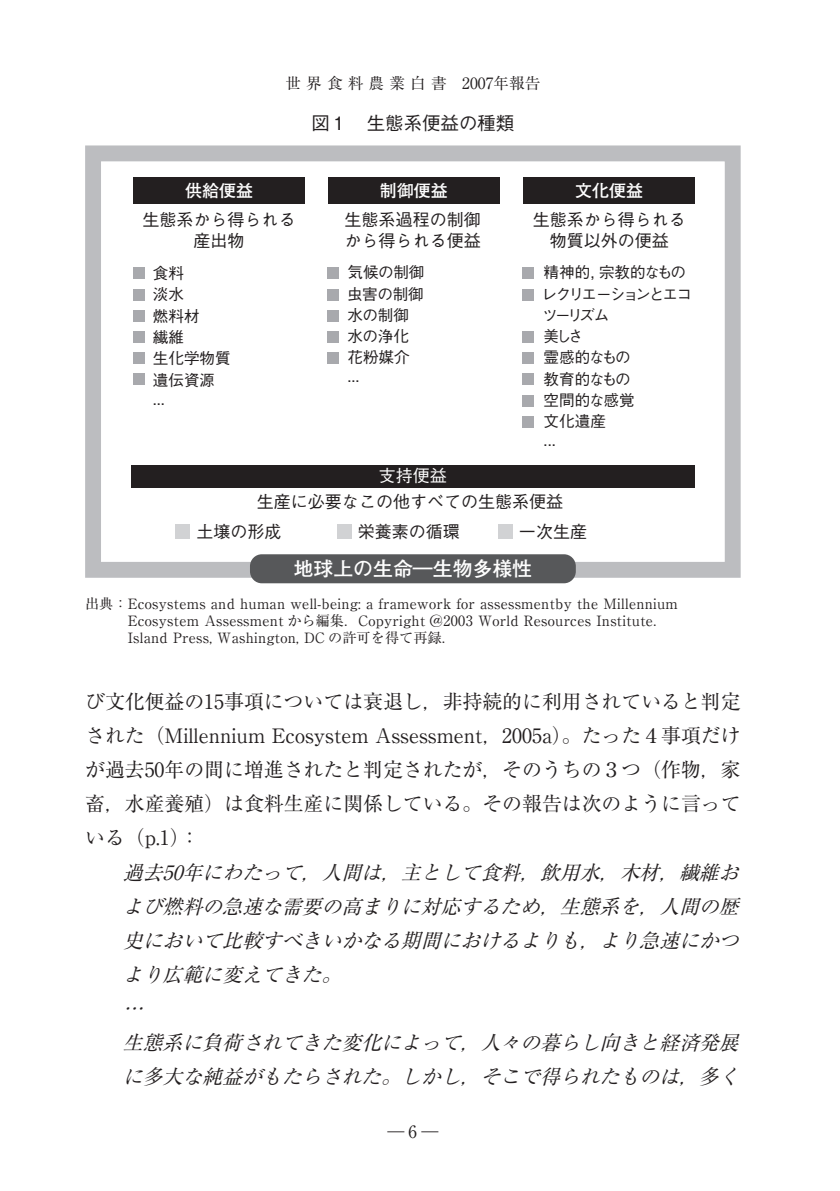
<style>
.page{position:relative;width:840px;height:1191px;background:#fff}
.page>*{position:absolute;margin:0;border:0;box-sizing:border-box;transform-origin:0 0}
.t1{font:italic 19.8px/34px "Ryumin Pro";color:#231f20;text-align:justify}
.t2{font:19.8px/34px "Ryumin Pro";color:#231f20;text-align:justify}
.t3{font:19.8px "Futo Go B101 Pro Bold 90 msp RKSJ H";color:#fff}
.t4{font:500 18.4px "Gothic BBB Pro";color:#231f20}
.t5{font:17px/21.2px "Gothic BBB Pro Medium 90 msp RKSJ H";color:#231f20;text-align:center}
.t6{font:17px "Futo Go B101 Pro Bold 90 msp RKSJ H";color:#fff}
.t7{font:15.6px/21.2px "Gothic BBB Pro Medium 90 msp RKSJ H";letter-spacing:-.085em;color:#231f20}
.t8{font:15.6px/21.2px "Gothic BBB Pro Medium 90 msp RKSJ H";letter-spacing:-.025em;color:#231f20}
.t9{font:15.6px/21.2px "Gothic BBB Pro Medium 90 msp RKSJ H";color:#231f20}
.t10{font:15.6px "Ryumin Pro";letter-spacing:.335em;color:#231f20}
.t11{font:14.2px/17px "Ryumin Pro";letter-spacing:.02em;color:#231f20}
.t12{font:13.6px "Ryumin Pro";color:#231f20;scale:1.25 1}
.s1{color:#fff}
.s2{font-size:17px}
</style>
<div class="page">
<div style="left:85px;top:145px;width:655px;height:433px;border:16px solid #bcbdc0"></div>
<div style="left:250px;top:554px;width:325px;height:29px;background:#57585a;border-radius:12px"></div>
<div style="left:133px;top:268px;width:12px;height:11px;background:#a8a9ad"></div>
<div style="left:327px;top:268px;width:12px;height:11px;background:#a8a9ad"></div>
<div style="left:521px;top:268px;width:12px;height:11px;background:#a8a9ad"></div>
<div style="left:133px;top:289px;width:12px;height:11px;background:#a8a9ad"></div>
<div style="left:327px;top:289px;width:12px;height:11px;background:#a8a9ad"></div>
<div style="left:521px;top:289px;width:12px;height:11px;background:#a8a9ad"></div>
<div style="left:133px;top:310px;width:12px;height:11px;background:#a8a9ad"></div>
<div style="left:327px;top:310px;width:12px;height:11px;background:#a8a9ad"></div>
<div style="left:133px;top:331px;width:12px;height:12px;background:#a8a9ad"></div>
<div style="left:327px;top:331px;width:12px;height:12px;background:#a8a9ad"></div>
<div style="left:521px;top:331px;width:12px;height:12px;background:#a8a9ad"></div>
<div style="left:133px;top:352px;width:12px;height:12px;background:#a8a9ad"></div>
<div style="left:327px;top:352px;width:12px;height:12px;background:#a8a9ad"></div>
<div style="left:521px;top:352px;width:12px;height:12px;background:#a8a9ad"></div>
<div style="left:133px;top:374px;width:12px;height:11px;background:#a8a9ad"></div>
<div style="left:521px;top:374px;width:12px;height:11px;background:#a8a9ad"></div>
<div style="left:521px;top:395px;width:12px;height:11px;background:#a8a9ad"></div>
<div style="left:521px;top:416px;width:12px;height:11px;background:#a8a9ad"></div>
<div style="left:134px;top:177px;width:170px;height:26px;background:#231f20"></div>
<div style="left:328px;top:177px;width:171px;height:26px;background:#231f20"></div>
<div style="left:523px;top:177px;width:171px;height:26px;background:#231f20"></div>
<div style="left:131px;top:465px;width:563px;height:22px;background:#231f20"></div>
<div style="left:175px;top:524px;width:15px;height:15px;background:#d1d2d4"></div>
<div style="left:336px;top:524px;width:15px;height:15px;background:#d1d2d4"></div>
<div style="left:497px;top:524px;width:15px;height:15px;background:#d1d2d4"></div>
<p class="t10" style="left:285px;top:71px;width:256px">世界食料農業白書　2007年報告</p>
<p class="t6" style="left:185px;top:177px;width:70px">供給便益</p>
<p class="t4" style="left:311px;top:108px;width:204px">図１　生態系便益の種類</p>
<p class="t6" style="left:379px;top:177px;width:70px">制御便益</p>
<p class="t6" style="left:575px;top:177px;width:70px">文化便益</p>
<p class="t5" style="left:142px;top:207px;width:155px">生態系から得られる産出物</p>
<p class="t5" style="left:344px;top:207px;width:138px;text-align:left">生態系過程の制御から得られる便益</p>
<p class="t5" style="left:532px;top:207px;width:155px">生態系から得られる物質以外の便益</p>
<p class="t9" style="left:153px;top:261px;width:79px">食料<br>淡水<br>燃料材<br>繊維<br>生化学物質遺伝資源</p>
<p class="t8" style="left:153px;top:386px;width:14px">...</p>
<p class="t8" style="left:347px;top:260px;width:79px">気候の制御虫害の制御水の制御水の浄化花粉媒介</p>
<p class="t8" style="left:347px;top:364px;width:14px">...</p>
<p class="t7" style="left:541px;top:260px;width:152px">精神的，宗教的なものレクリエーションとエコツーリズム<br>美しさ<br>霊感的なもの<br>教育的なもの<br>空間的な感覚<br>文化遺産</p>
<p class="t8" style="left:543px;top:428px;width:14px">...</p>
<p class="t5" style="left:257px;top:460px;width:308px;line-height:26.2px"><span class="s1">支持便益<br></span>生産に必要なこの他すべての生態系便益</p>
<p class="t5" style="left:196px;top:519px;width:87px">土壌の形成</p>
<p class="t5" style="left:357px;top:519px;width:104px">栄養素の循環</p>
<p class="t5" style="left:518px;top:519px;width:70px">一次生産</p>
<p class="t3" style="left:293px;top:552px;width:240px">地球上の生命―生物多様性</p>
<p class="t11" style="left:128px;top:594px;width:551px;text-indent:-43px">出典：Ecosystems and human well-being: a framework for assessmentby the Millennium<br>Ecosystem Assessment から編集．Copyright ＠2003 World Resources Institute．<br>Island Press, Washington, DC の許可を得て再録．</p>
<p class="t2" style="left:85px;top:683px;width:656px">び文化便益の15事項については衰退し，非持続的に利用されていると判定された（Millennium Ecosystem Assessment，2005a）。たった４事項だけが過去50年の間に増進されたと判定されたが，そのうちの３つ（作物，家畜，水産養殖）は食料生産に関係している。その報告は次のように言っている（p.1）：</p>
<p class="t1" style="left:123px;top:853px;width:624px">過去50年にわたって，人間は，主として食料，飲用水，木材，繊維および燃料の急速な需要の高まりに対応するため，生態系を，人間の歴史において比較すべきいかなる期間におけるよりも，より急速にかつより広範に変えてきた。</p>
<p class="t1" style="left:123px;top:990px;width:29px">…</p>
<p class="t1" style="left:123px;top:1024px;width:624px">生態系に負荷されてきた変化によって，人々の暮らし向きと経済発展に多大な純益がもたらされた。しかし，そこで得られたものは，多く</p>
<p class="t12" style="left:387px;top:1120px;width:42px">―<span class="s2">6</span>―</p>
</div>
